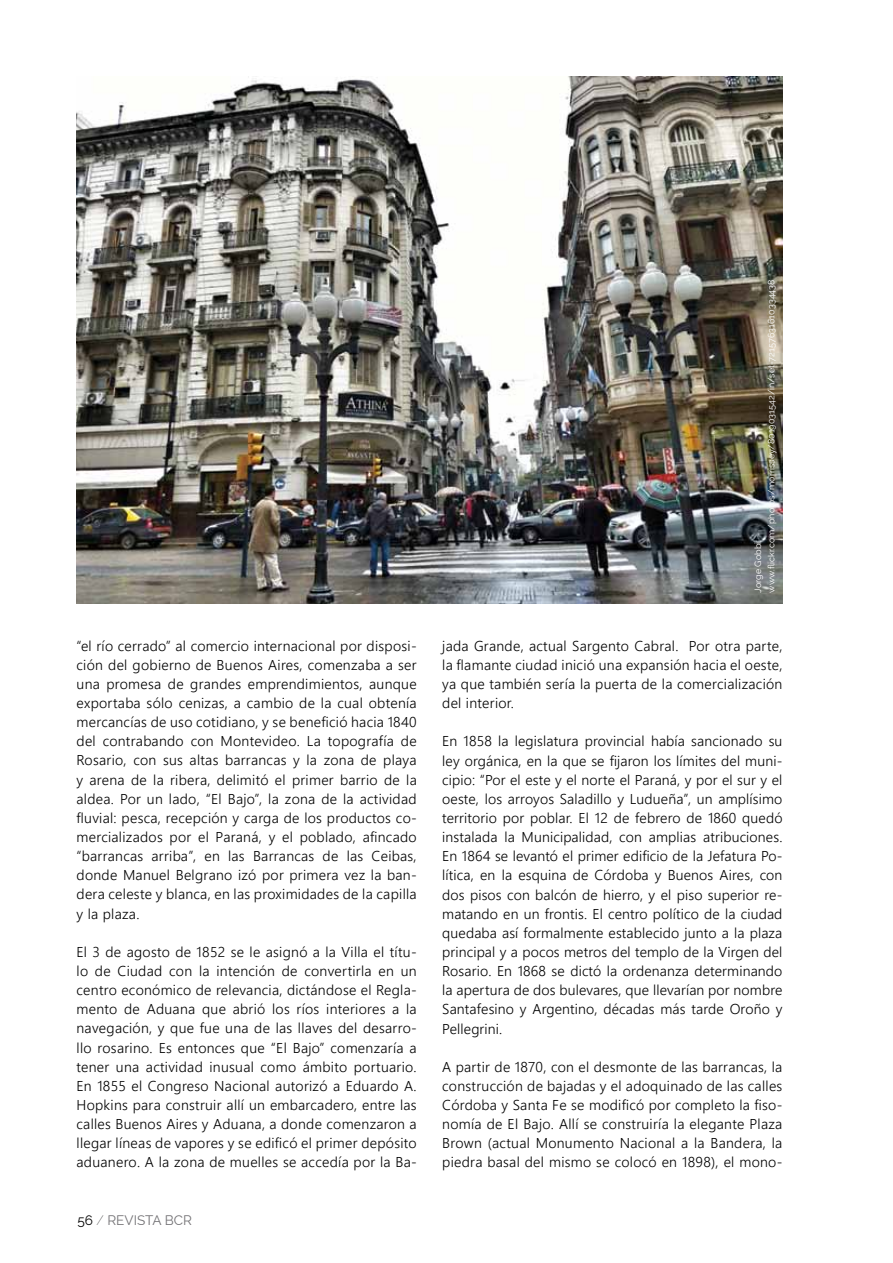
<style>
.page{position:relative;width:893px;height:1263px;background:#fff}
.page>*{position:absolute;margin:0;border:0;box-sizing:border-box;transform-origin:0 0}
.t1{font:300 14.25px/19.2px "Segoe UI";letter-spacing:.02em;color:#000;text-align:justify}
.t2{font:13.5px "Raleway";color:#717073}
.t3{font:9px/13.5px "Raleway";color:#fff}
.s1{color:#000}
.s2{font-weight:100;color:#000}
</style>
<div class="page">
<img style="left:77px;top:76px;width:705px;height:528px">
<p class="t1" style="left:77px;top:635px;width:342px">“el río cerrado” al comercio internacional por disposi&shy;ción del gobierno de Buenos Aires, comenzaba a ser una promesa de grandes emprendimientos, aunque exportaba sólo cenizas, a cambio de la cual obtenía mercancías de uso cotidiano, y se benefició hacia 1840 del contrabando con Montevideo. La topografía de Rosario, con sus altas barrancas y la zona de playa y arena de la ribera, delimitó el primer barrio de la aldea. Por un lado, “El Bajo”, la zona de la actividad fluvial: pesca, recepción y carga de los productos co&shy;mercializados por el Paraná, y el poblado, afincado “barrancas arriba”, en las Barrancas de las Ceibas, donde Manuel Belgrano izó por primera vez la ban&shy;dera celeste y blanca, en las proximidades de la capilla y la plaza.</p>
<p class="t1" style="left:77px;top:941px;width:342px">El 3 de agosto de 1852 se le asignó a la Villa el títu&shy;lo de Ciudad con la intención de convertirla en un centro económico de relevancia, dictándose el Regla&shy;mento de Aduana que abrió los ríos interiores a la navegación, y que fue una de las llaves del desarro&shy;llo rosarino. Es entonces que “El Bajo” comenzaría a tener una actividad inusual como ámbito portuario.<br>En 1855 el Congreso Nacional autorizó a Eduardo A.<br>Hopkins para construir allí un embarcadero, entre las calles Buenos Aires y Aduana, a donde comenzaron a llegar líneas de vapores y se edificó el primer depósito aduanero. A la zona de muelles se accedía por la Ba-</p>
<p class="t2" style="left:78px;top:1212px;width:116px"><span class="s1">56</span> <span class="s2">/</span> REVISTA BCR</p>
<p class="t3" style="left:751px;top:593px;width:315px;rotate:-90deg">Jorge Gobbi. www.flickr.com/photos/morrissey/8019031542/in/set-72157631610334438</p>
<p class="t1" style="left:442px;top:635px;width:342px">jada Grande, actual Sargento Cabral. Por otra parte, la flamante ciudad inició una expansión hacia el oeste, ya que también sería la puerta de la comercialización del interior.</p>
<p class="t1" style="left:442px;top:731px;width:342px">En 1858 la legislatura provincial había sancionado su ley orgánica, en la que se fijaron los límites del muni&shy;cipio: “Por el este y el norte el Paraná, y por el sur y el oeste, los arroyos Saladillo y Ludueña”, un amplísimo territorio por poblar. El 12 de febrero de 1860 quedó instalada la Municipalidad, con amplias atribuciones.<br>En 1864 se levantó el primer edificio de la Jefatura Po&shy;lítica, en la esquina de Córdoba y Buenos Aires, con dos pisos con balcón de hierro, y el piso superior re&shy;matando en un frontis. El centro político de la ciudad quedaba así formalmente establecido junto a la plaza principal y a pocos metros del templo de la Virgen del Rosario. En 1868 se dictó la ordenanza determinando la apertura de dos bulevares, que llevarían por nombre Santafesino y Argentino, décadas más tarde Oroño y Pellegrini.</p>
<p class="t1" style="left:442px;top:1056px;width:342px">A partir de 1870, con el desmonte de las barrancas, la construcción de bajadas y el adoquinado de las calles Córdoba y Santa Fe se modificó por completo la fiso&shy;nomía de El Bajo. Allí se construiría la elegante Plaza Brown (actual Monumento Nacional a la Bandera, la piedra basal del mismo se colocó en 1898), el mono-</p>
</div>
